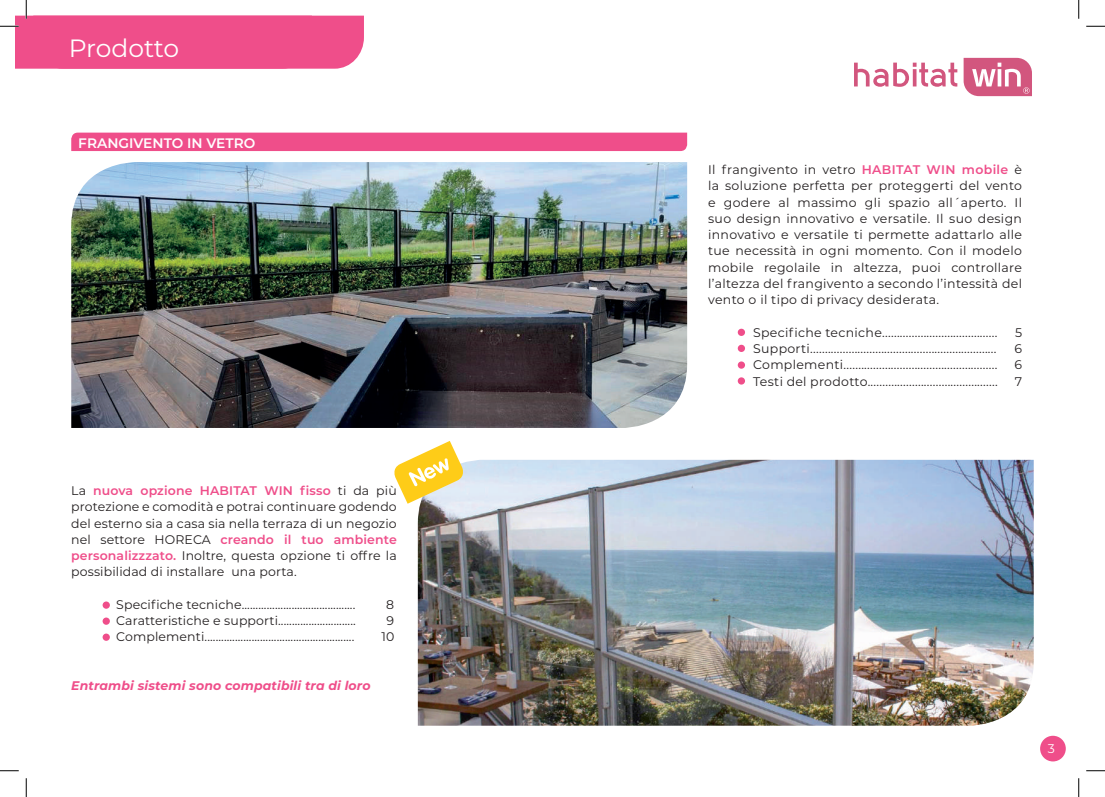
<style>
.page{position:relative;width:1105px;height:797px;background:#fff}
.page>*{position:absolute;margin:0;border:0;box-sizing:border-box;transform-origin:0 0}
.t1{font:25px "Montserrat";letter-spacing:-.015em;color:#fff}
.t2{font:600 13.75px "Montserrat";color:#fff}
.t3{font:12.5px/16.2px "Montserrat";letter-spacing:.01em;color:#231f20;text-align:justify}
.t4{font:italic 700 12.5px "Montserrat";letter-spacing:.01em;color:#ef4e8a}
.t5{font:11.25px "Montserrat";color:#fff}
.s1{font-weight:600;color:#ef4e8a}
</style>
<div class="page">
<img style="left:71px;top:162px;width:616px;height:266px">
<img style="left:418px;top:460px;width:616px;height:265px">
<div style="left:103px;top:601px;width:7px;height:7px;background:#ef4e8a;border-radius:50%"></div>
<div style="left:738px;top:329px;width:7px;height:7px;background:#ef4e8a;border-radius:50%"></div>
<div style="left:738px;top:361px;width:7px;height:8px;background:#ef4e8a;border-radius:50%"></div>
<div style="left:103px;top:617px;width:7px;height:7px;background:#ef4e8a;border-radius:50%"></div>
<div style="left:103px;top:633px;width:7px;height:8px;background:#ef4e8a;border-radius:50%"></div>
<div style="left:738px;top:345px;width:7px;height:7px;background:#ef4e8a;border-radius:50%"></div>
<div style="left:738px;top:377px;width:7px;height:7px;background:#ef4e8a;border-radius:50%"></div>
<svg style="left:854px;top:63px;width:103px;height:24px"></svg>
<svg style="left:963px;top:58px;width:69px;height:38px"></svg>
<div style="left:1040px;top:735px;width:26px;height:26px;background:#ef4e8a;border-radius:50%"></div>
<div style="left:71px;top:133px;width:616px;height:18px;background:#ef4e8a"></div>
<svg style="left:394px;top:441px;width:72px;height:62px"></svg>
<svg style="left:1086px;top:25px;width:19px;height:2px"></svg>
<svg style="left:0;top:770px;width:19px;height:1px"></svg>
<svg style="left:1086px;top:770px;width:19px;height:1px"></svg>
<svg style="left:0;top:0;width:364px;height:69px"></svg>
<svg style="left:25px;top:778px;width:2px;height:19px"></svg>
<svg style="left:1078px;top:0;width:1px;height:19px"></svg>
<svg style="left:1078px;top:778px;width:1px;height:19px"></svg>
<h1 class="t1" style="left:69px;top:31px;width:112px">Prodotto</h1>
<p class="t2" style="left:78px;top:133px;width:179px">FRANGIVENTO IN VETRO</p>
<p class="t3" style="left:71px;top:482px;width:327px">La <span class="s1">nuova opzione HABITAT WIN fisso</span> ti da più protezione e comodità e potrai continuare godendo del esterno sia a casa sia nella terraza di un negozio nel settore HORECA <span class="s1">creando il tuo ambiente personalizzzato.</span> Inoltre, questa opzione ti offre la possibilidad di installare una porta.</p>
<p class="t3" style="left:116px;top:596px;width:241px">Specifiche tecniche.........................................</p>
<p class="t3" style="left:386px;top:596px;width:9px">8</p>
<p class="t3" style="left:116px;top:612px;width:241px">Caratteristiche e supporti............................</p>
<p class="t3" style="left:386px;top:612px;width:9px">9</p>
<p class="t3" style="left:116px;top:628px;width:240px">Complementi......................................................</p>
<p class="t3" style="left:382px;top:628px;width:14px">10</p>
<p class="t4" style="left:71px;top:677px;width:301px">Entrambi sistemi sono compatibili tra di loro</p>
<p class="t3" style="left:708px;top:161px;width:315px">Il frangivento in vetro <span class="s1">HABITAT WIN mobile</span> è la soluzione perfetta per proteggerti del vento e godere al massimo gli spazio all´aperto. Il suo design innovativo e versatile. Il suo design innovativo e versatile ti permette adattarlo alle tue necessità in ogni momento. Con il modelo mobile regolaile in altezza, puoi controllare l’altezza del frangivento a secondo l’intessità del vento o il tipo di privacy desiderata.</p>
<p class="t3" style="left:753px;top:324px;width:246px">Specifiche tecniche.......................................</p>
<p class="t3" style="left:1015px;top:324px;width:9px">5</p>
<p class="t3" style="left:753px;top:340px;width:245px">Supporti...............................................................</p>
<p class="t3" style="left:1014px;top:340px;width:9px">6</p>
<p class="t3" style="left:753px;top:356px;width:246px">Complementi....................................................</p>
<p class="t3" style="left:1014px;top:356px;width:9px">6</p>
<p class="t3" style="left:753px;top:372px;width:246px">Testi del prodotto............................................</p>
<p class="t3" style="left:1015px;top:372px;width:9px">7</p>
<p class="t5" style="left:1048px;top:741px;width:8px">3</p>
</div>
